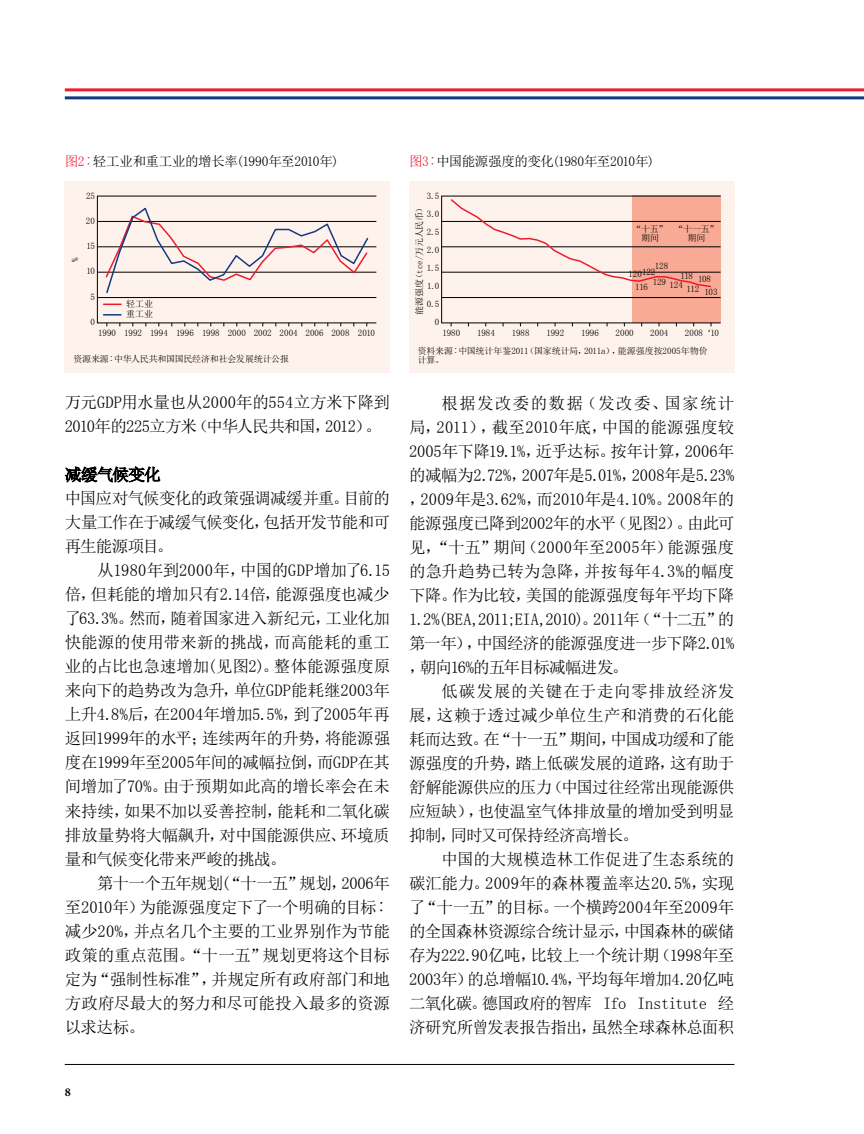
<style>
.page{position:relative;width:864px;height:1134px;background:#fff}
.page>*{position:absolute;margin:0;border:0;box-sizing:border-box;transform-origin:0 0}
.t1{font:16.5px/24px "Sim Sun";letter-spacing:-.035em;color:#000;text-align:justify}
.t2{font:13.5px "Sim Sun";letter-spacing:-.03em;color:#000}
.t3{font:700 12px "Minion Pro";color:#000}
.t4{font:9px/9px "Sim Sun";letter-spacing:-.005em;color:#000}
.t5{font:9px "Sim Sun";letter-spacing:-.025em;color:#000}
.t6{font:9px/12.9px "Sim Sun";letter-spacing:-.045em;color:#000}
.s1{color:#ed1b2f}
</style>
<div class="page">
<hr style="left:65px;top:1064px;width:669px;height:1px;background:#000">
<hr style="left:65px;top:88px;width:799px;height:3px;background:#ed1b2f">
<hr style="left:65px;top:96px;width:799px;height:3px;background:#15397f">
<svg style="left:65px;top:466px;width:95px;height:16px"></svg>
<div style="left:409px;top:181px;width:325px;height:192px;background:#fef2ec"></div>
<div style="left:633px;top:196px;width:35px;height:127px;background:#f8aa95"></div>
<div style="left:669px;top:196px;width:52px;height:127px;background:#f8aa95"></div>
<div style="left:65px;top:181px;width:325px;height:192px;background:#fef2ec"></div>
<svg style="left:104px;top:304px;width:17px;height:1px"></svg>
<svg style="left:104px;top:314px;width:17px;height:2px"></svg>
<hr style="left:97px;top:196px;width:1px;height:127px;background:#000">
<hr style="left:97px;top:323px;width:279px;height:1px;background:#000">
<hr style="left:97px;top:297px;width:279px;height:1px;background:#000">
<hr style="left:97px;top:272px;width:279px;height:1px;background:#000">
<hr style="left:97px;top:247px;width:279px;height:1px;background:#000">
<hr style="left:97px;top:221px;width:279px;height:1px;background:#000">
<hr style="left:97px;top:196px;width:279px;height:1px;background:#000">
<svg style="left:104px;top:207px;width:266px;height:87px"></svg>
<hr style="left:441px;top:196px;width:1px;height:127px;background:#000">
<hr style="left:441px;top:323px;width:280px;height:1px;background:#000">
<hr style="left:441px;top:297px;width:280px;height:1px;background:#000">
<hr style="left:441px;top:272px;width:280px;height:1px;background:#000">
<hr style="left:441px;top:247px;width:280px;height:1px;background:#000">
<hr style="left:441px;top:221px;width:280px;height:1px;background:#000">
<hr style="left:441px;top:196px;width:280px;height:1px;background:#000">
<svg style="left:449px;top:198px;width:263px;height:90px"></svg>
<p class="t2" style="left:65px;top:155px;width:276px"><span class="s1">图2︰</span>轻工业和重工业的增长率(1990年至2010年)</p>
<p class="t4" style="left:86px;top:191px;width:10px">25</p>
<p class="t4" style="left:86px;top:216px;width:10px">20</p>
<p class="t4" style="left:71px;top:262px;width:6px;rotate:-90deg">%</p>
<p class="t4" style="left:86px;top:241px;width:10px">15</p>
<p class="t4" style="left:86px;top:267px;width:10px">10</p>
<p class="t4" style="left:90px;top:292px;width:6px">5</p>
<p class="t4" style="left:90px;top:317px;width:6px">0</p>
<p class="t4" style="left:126px;top:298px;width:29px;line-height:10.5px">轻工业重工业</p>
<p class="t5" style="left:73px;top:354px;width:217px">资源来源︰中华人民共和国国民经济和社会发展统计公报</p>
<p class="t4" style="left:98px;top:328px;width:278px">1990 1992 1994 1996 1998 2000 2002 2004 2006 2008 2010</p>
<p class="t1" style="left:65px;top:391px;width:327px">万元GDP用水量也从2000年的554立方米下降到<br>2010年的225立方米（中华人民共和国，2012）。</p>
<p class="t1" style="left:65px;top:463px;width:327px;text-align:left">减缓气候变化<br>中国应对气候变化的政策强调减缓并重。目前的大量工作在于减缓气候变化，包括开发节能和可再生能源项目。</p>
<p class="t1" style="left:65px;top:559px;width:327px;text-indent:32px">从1980年到2000年，中国的GDP增加了6.15倍，但耗能的增加只有2.14倍，能源强度也减少了63.3%。然而，随着国家进入新纪元，工业化加快能源的使用带来新的挑战，而高能耗的重工业的占比也急速增加(见图2)。整体能源强度原来向下的趋势改为急升，单位GDP能耗继2003年上升4.8%后，在2004年增加5.5%，到了2005年再返回1999年的水平；连续两年的升势，将能源强度在1999年至2005年间的减幅拉倒，而GDP在其间增加了70%。由于预期如此高的增长率会在未来持续，如果不加以妥善控制，能耗和二氧化碳排放量势将大幅飙升，对中国能源供应、环境质量和气候变化带来严峻的挑战。</p>
<p class="t1" style="left:65px;top:871px;width:327px;text-indent:32px">第十一个五年规划(“十一五”规划，2006年至2010年）为能源强度定下了一个明确的目标︰减少20%，并点名几个主要的工业界别作为节能政策的重点范围。“十一五”规划更将这个目标定为“强制性标准”，并规定所有政府部门和地方政府尽最大的努力和尽可能投入最多的资源以求达标。</p>
<p class="t2" style="left:409px;top:155px;width:247px"><span class="s1">图3︰</span>中国能源强度的变化(1980年至2010年)</p>
<p class="t4" style="left:427px;top:187px;width:14px;line-height:18px">3.5<br>3.0</p>
<p class="t4" style="left:415px;top:315px;width:113px;rotate:-90deg">能源强度（tce/万元人民币）</p>
<p class="t4" style="left:418px;top:346px;width:291px">资料来源︰中国统计年鉴2011（国家统计局，2011a），能源强度按2005年物价计算。</p>
<p class="t4" style="left:633px;top:224px;width:36px;text-align:center">“十五”期间</p>
<p class="t4" style="left:675px;top:224px;width:45px;text-align:center">“十一五”期间</p>
<p class="t4" style="left:427px;top:223px;width:14px;line-height:18px">2.5<br>2.0</p>
<p class="t4" style="left:427px;top:281px;width:14px">1.0</p>
<p class="t4" style="left:642px;top:268px;width:15px">122</p>
<p class="t4" style="left:653px;top:257px;width:32px;line-height:17.5px">128<br>129 124</p>
<p class="t6" style="left:687px;top:271px;width:32px;text-indent:-6px">118 108<br>112 103</p>
<p class="t4" style="left:427px;top:263px;width:14px">1.5</p>
<p class="t4" style="left:427px;top:295px;width:14px;line-height:18px;text-align:right">0.5<br>0</p>
<p class="t4" style="left:635px;top:266px;width:14px;line-height:13.6px;text-indent:-7px">120<br>116</p>
<p class="t4" style="left:685px;top:328px;width:36px">2008‘10</p>
<p class="t4" style="left:443px;top:328px;width:19px">1980</p>
<p class="t4" style="left:477px;top:328px;width:19px">1984</p>
<p class="t4" style="left:512px;top:328px;width:19px">1988</p>
<p class="t4" style="left:547px;top:328px;width:19px">1992</p>
<p class="t4" style="left:581px;top:328px;width:19px">1996</p>
<p class="t4" style="left:616px;top:328px;width:20px">2000</p>
<p class="t4" style="left:650px;top:328px;width:20px">2004</p>
<p class="t1" style="left:409px;top:391px;width:327px;text-indent:32px">根据发改委的数据（发改委、国家统计局，2011），截至2010年底，中国的能源强度较2005年下降19.1%，近乎达标。按年计算，2006年的减幅为2.72%，2007年是5.01%，2008年是5.23%，2009年是3.62%，而2010年是4.10%。2008年的能源强度已降到2002年的水平（见图2）。由此可见，“十五”期间（2000年至2005年）能源强度的急升趋势已转为急降，并按每年4.3%的幅度下降。作为比较，美国的能源强度每年平均下降1.2%(BEA,2011;EIA,2010)。2011年（“十二五”的第一年），中国经济的能源强度进一步下降2.01%，朝向16%的五年目标减幅进发。</p>
<p class="t1" style="left:409px;top:679px;width:327px;text-indent:32px">低碳发展的关键在于走向零排放经济发展，这赖于透过减少单位生产和消费的石化能耗而达致。在“十一五”期间，中国成功缓和了能源强度的升势，踏上低碳发展的道路，这有助于舒解能源供应的压力（中国过往经常出现能源供应短缺），也使温室气体排放量的增加受到明显抑制，同时又可保持经济高增长。</p>
<p class="t1" style="left:409px;top:847px;width:327px;text-indent:32px">中国的大规模造林工作促进了生态系统的碳汇能力。2009年的森林覆盖率达20.5%，实现了“十一五”的目标。一个横跨2004年至2009年的全国森林资源综合统计显示，中国森林的碳储存为222.90亿吨，比较上一个统计期（1998年至2003年）的总增幅10.4%，平均每年增加4.20亿吨二氧化碳。德国政府的智库 Ifo Institute 经济研究所曾发表报告指出，虽然全球森林总面积</p>
<p class="t3" style="left:65px;top:1084px;width:7px">8</p>
</div>
